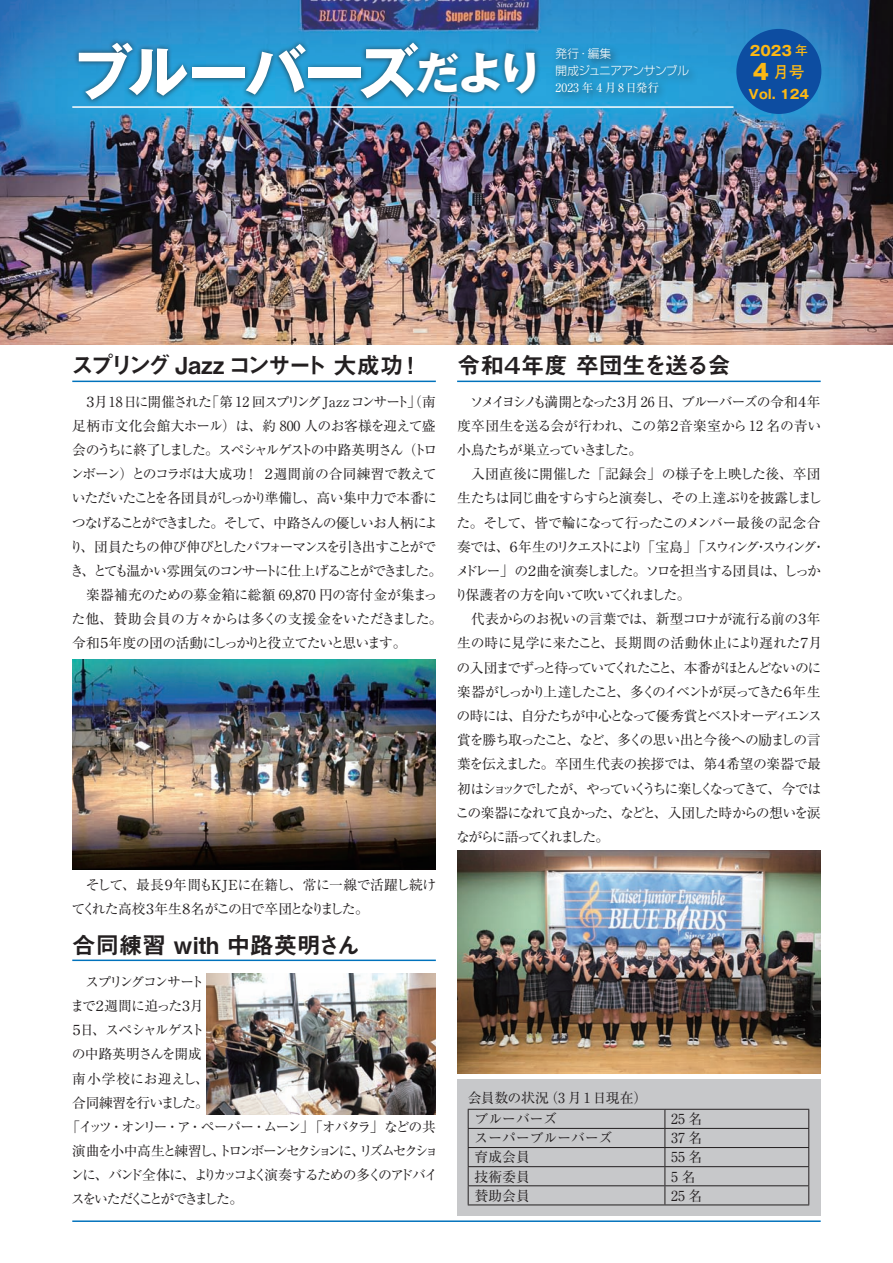
<style>
.page{position:relative;width:893px;height:1263px;background:#fff}
.page>*{position:absolute;margin:0;border:0;box-sizing:border-box;transform-origin:0 0}
.t1{font:700 60.6px "Gothic MB101 Pro";letter-spacing:-.06em;color:#fff}
.t2{font:23.4px "Midashi Go Pro MB31";letter-spacing:-.12em;color:#231f20}
.t3{font:23.4px "Midashi Go Pro MB31";color:#231f20}
.t4{font:23.4px "Midashi Go Pro MB31";letter-spacing:-.095em;color:#231f20}
.t5{font:700 15.9px "Futo Go B101 Pro";color:#fcb814}
.t6{font:13.8px/24.2px "Ryumin Pro";letter-spacing:-.095em;color:#231f20}
.t7{font:13.8px/24.2px "Ryumin Pro";letter-spacing:-.07em;color:#231f20}
.t8{font:13.8px/24.2px "Ryumin Pro";letter-spacing:-.14em;color:#231f20}
.t9{font:13.8px "Ryumin Pro";letter-spacing:-.17em;color:#231f20}
.t10{font:13.8px "Ryumin Pro";letter-spacing:-.15em;color:#231f20}
.t11{font:13.8px/21.1px "Ryumin Pro";color:#231f20}
.t12{font:13.8px "Ryumin Pro";letter-spacing:-.185em;color:#231f20}
.t13{font:13.8px "Ryumin Pro";letter-spacing:-.165em;color:#231f20}
.t14{font:13.8px "Ryumin Pro";letter-spacing:-.12em;color:#231f20}
.t15{font:13.8px "Ryumin Pro";letter-spacing:-.055em;color:#231f20}
.t16{font:13.8px "Ryumin Pro";letter-spacing:.01em;color:#231f20}
.t17{font:700 13.8px "Gothic MB101 Pro";color:#fcb814}
.t18{font:700 12.75px "Gothic MB101 Pro";color:#fcb814}
.t19{font:300 11.7px/17px "Shin Go Pro";letter-spacing:-.035em;color:#fff}
.t20{font:11.7px "Ryumin Pro";color:#fff}
.s1{font-size:44.7px}
.s2{font-family:"Futo Go B101 Pro";font-size:12.75px}
.s3{font-family:"Gothic MB101 Pro";font-weight:800;font-size:21.3px}
</style>
<div class="page">
<img style="left:0;top:0;width:893px;height:344px">
<hr style="left:72px;top:1220px;width:749px;height:2px;background:#0072bc">
<div style="left:457px;top:1079px;width:364px;height:136px;background:#c7c8ca"></div>
<hr style="left:468px;top:1109px;width:197px;height:1px;background:#231f20">
<hr style="left:665px;top:1109px;width:144px;height:1px;background:#231f20">
<hr style="left:468px;top:1128px;width:197px;height:1px;background:#231f20">
<hr style="left:665px;top:1128px;width:144px;height:1px;background:#231f20">
<hr style="left:468px;top:1147px;width:197px;height:1px;background:#231f20">
<hr style="left:665px;top:1147px;width:144px;height:1px;background:#231f20">
<hr style="left:468px;top:1166px;width:197px;height:1px;background:#231f20">
<hr style="left:665px;top:1166px;width:144px;height:1px;background:#231f20">
<hr style="left:468px;top:1185px;width:197px;height:1px;background:#231f20">
<svg style="left:468px;top:1110px;width:1px;height:94px"></svg>
<hr style="left:665px;top:1185px;width:144px;height:1px;background:#231f20">
<svg style="left:664px;top:1110px;width:1px;height:94px"></svg>
<svg style="left:808px;top:1110px;width:1px;height:94px"></svg>
<hr style="left:468px;top:1204px;width:197px;height:1px;background:#231f20">
<hr style="left:665px;top:1204px;width:144px;height:1px;background:#231f20">
<div style="left:73px;top:37px;width:560px;height:104px;background:#231f20;opacity:.75"></div>
<hr style="left:72px;top:381px;width:364px;height:1px;background:#0072bc">
<div style="left:736px;top:29px;width:85px;height:85px;background:#0d4da1;border-radius:50%"></div>
<hr style="left:72px;top:106px;width:661px;height:2px;background:#fff">
<div style="left:550px;top:43px;width:180px;height:77px;background:#231f20;opacity:.75"></div>
<img style="left:72px;top:660px;width:364px;height:209px">
<img style="left:206px;top:974px;width:230px;height:140px">
<hr style="left:457px;top:381px;width:364px;height:1px;background:#0072bc">
<hr style="left:72px;top:959px;width:364px;height:2px;background:#0072bc">
<img style="left:457px;top:850px;width:364px;height:223px">
<h1 class="t1" style="left:72px;top:22px;width:471px">ブルーバーズ<span class="s1">だより</span></h1>
<p class="t17" style="left:750px;top:39px;width:59px">2023 <span class="s2">年</span></p>
<p class="t19" style="left:556px;top:44px;width:135px">発行・編集<br>開成ジュニアアンサンブル</p>
<p class="t20" style="left:556px;top:79px;width:105px">2023 年 4 月8日発行</p>
<p class="t5" style="left:753px;top:59px;width:54px"><span class="s3">4</span> 月号</p>
<p class="t18" style="left:749px;top:84px;width:62px">Vol. 124</p>
<h2 class="t2" style="left:71px;top:346px;width:353px">スプリング Jazz コンサート 大成功！</h2>
<p class="t7" style="left:70px;top:388px;width:375px">　３月18日に開催された「第 12 回スプリング Jazzコンサート」（南足柄市文化会館大ホール）は、約 800 人のお客様を迎えて盛会のうちに終了しました。スペシャルゲストの中路英明さん（トロンボーン）とのコラボは大成功！ ２週間前の合同練習で教えていただいたことを各団員がしっかり準備し、高い集中力で本番につなげることができました。そして、中路さんの優しいお人柄により、団員たちの伸び伸びとしたパフォーマンスを引き出すことができ、とても温かい雰囲気のコンサートに仕上げることができました。　楽器補充のための募金箱に総額 69,870 円の寄付金が集まった他、賛助会員の方々からは多くの支援金をいただきました。令和５年度の団の活動にしっかりと役立てたいと思います。</p>
<p class="t8" style="left:72px;top:872px;width:366px">　そして、最長９年間もＫＪＥに在籍し、常に一線で活躍し続けてくれた高校３年生８名がこの日で卒団となりました。</p>
<h2 class="t3" style="left:72px;top:926px;width:289px">合同練習 with 中路英明さん</h2>
<p class="t13" style="left:72px;top:971px;width:134px">　スプリングコンサート</p>
<p class="t9" style="left:70px;top:995px;width:135px">まで２週間に迫った３月</p>
<p class="t6" style="left:70px;top:1017px;width:136px">５日、スペシャルゲスト</p>
<p class="t15" style="left:72px;top:1043px;width:132px">の中路英明さんを開成</p>
<p class="t16" style="left:72px;top:1067px;width:138px">南小学校にお迎えし、</p>
<p class="t14" style="left:72px;top:1092px;width:138px">合同練習を行いました。</p>
<p class="t10" style="left:66px;top:1116px;width:371px">「イッツ・オンリー・ア・ペーパー・ムーン」「オバタラ」などの共</p>
<p class="t9" style="left:72px;top:1140px;width:368px">演曲を小中高生と練習し、トロンボーンセクションに、リズムセクショ</p>
<p class="t8" style="left:71px;top:1162px;width:369px">ンに、バンド全体に、よりカッコよく演奏するための多くのアドバイ</p>
<p class="t12" style="left:71px;top:1188px;width:174px">スをいただくことができました。</p>
<h2 class="t4" style="left:457px;top:346px;width:275px">令和４年度 卒団生を送る会</h2>
<p class="t6" style="left:454px;top:388px;width:373px">　ソメイヨシノも満開となった３月 26 日、ブルーバーズの令和４年度卒団生を送る会が行われ、この第２音楽室から 12 名の青い小鳥たちが巣立っていきました。<br>　入団直後に開催した「記録会」の様子を上映した後、卒団生たちは同じ曲をすらすらと演奏し、その上達ぶりを披露しました。そして、皆で輪になって行ったこのメンバー最後の記念合奏では、６年生のリクエストにより「宝島」「スウィング・スウィング・メドレー」の２曲を演奏しました。ソロを担当する団員は、しっかり保護者の方を向いて吹いてくれました。<br>　代表からのお祝いの言葉では、新型コロナが流行る前の３年生の時に見学に来たこと、長期間の活動休止により遅れた７月の入団までずっと待っていてくれたこと、本番がほとんどないのに楽器がしっかり上達したこと、多くのイベントが戻ってきた６年生の時には、自分たちが中心となって優秀賞とベストオーディエンス賞を勝ち取ったこと、など、多くの思い出と今後への励ましの言葉を伝えました。卒団生代表の挨拶では、第４希望の楽器で最初はショックでしたが、やっていくうちに楽しくなってきて、今ではこの楽器になれて良かった、などと、入団した時からの想いを涙ながらに語ってくれました。</p>
<p class="t11" style="left:475px;top:1086px;width:174px;text-indent:-7px">会員数の状況（3 月 1 日現在）ブルーバーズ</p>
<p class="t6" style="left:671px;top:1106px;width:33px">25 名</p>
<p class="t11" style="left:475px;top:1126px;width:140px">スーパーブルーバーズ</p>
<p class="t6" style="left:671px;top:1125px;width:33px">37 名</p>
<p class="t6" style="left:475px;top:1144px;width:57px">育成会員</p>
<p class="t6" style="left:671px;top:1144px;width:33px">55 名</p>
<p class="t6" style="left:475px;top:1163px;width:57px">技術委員</p>
<p class="t6" style="left:671px;top:1163px;width:26px">5 名</p>
<p class="t6" style="left:475px;top:1182px;width:57px">賛助会員</p>
<p class="t6" style="left:671px;top:1182px;width:33px">25 名</p>
</div>
